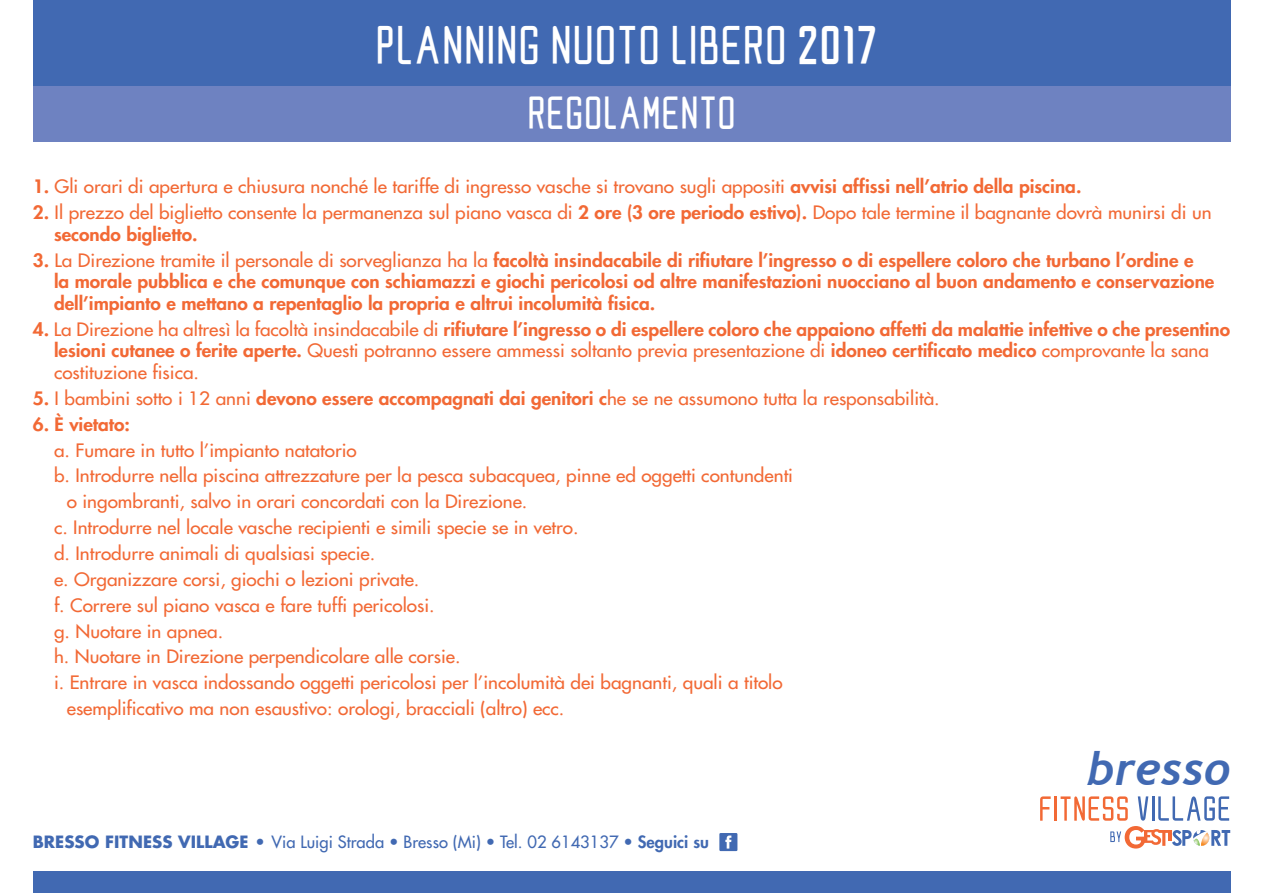
<style>
.page{position:relative;width:1263px;height:893px;background:#fff}
.page>*{position:absolute;margin:0;border:0;box-sizing:border-box;transform-origin:0 0}
.t1{font:italic 700 46.35px "Trebuchet";letter-spacing:.005em;color:#4169b2}
.t2{font:37.05px "Nike 200204";color:#fff}
.t3{font:31.5px "Nike 200204";color:#fff}
.t4{font:500 18px "Futura Std";color:#f26935;scale:1.05 1}
.t5{font:800 18px "Futura Std";color:#f26935;scale:1.05 1}
.t6{font:500 16.5px "Futura Std";letter-spacing:.005em;color:#4169b2}
.s1{font-weight:800}
.s2{font-weight:500}
.s3{font-weight:700}
</style>
<div class="page">
<svg style="left:1040px;top:796px;width:11px;height:25px"></svg>
<hr style="left:1054px;top:796px;width:3px;height:25px;background:#f26935">
<svg style="left:1060px;top:796px;width:170px;height:52px"></svg>
<div style="left:33px;top:871px;width:1197px;height:22px;background:#4169b2"></div>
<div style="left:719px;top:833px;width:18px;height:18px;background:#4169b2"></div>
<svg style="left:725px;top:835px;width:6px;height:14px"></svg>
<div style="left:33px;top:0;width:1197px;height:90px;background:#4169b2"></div>
<div style="left:33px;top:87px;width:1197px;height:55px;background:#6e82c1"></div>
<p class="t2" style="left:375px;top:18px;width:504px">PLANNING NUOTO LIBERO 2017</p>
<p class="t3" style="left:527px;top:89px;width:210px">REGOLAMENTO</p>
<p class="t4" style="left:33px;top:176px;width:1000px"><span class="s1">1.</span> Gli orari di apertura e chiusura nonché le tariffe di ingresso vasche si trovano sugli appositi <span class="s1">avvisi affissi nell’atrio della piscina.</span></p>
<p class="t4" style="left:33px;top:201px;width:1124px"><span class="s1">2.</span> Il prezzo del biglietto consente la permanenza sul piano vasca di <span class="s1">2 ore (3 ore periodo estivo).</span> Dopo tale termine il bagnante dovrà munirsi di un</p>
<p class="t5" style="left:54px;top:223px;width:138px">secondo biglietto.</p>
<p class="t5" style="left:33px;top:249px;width:1107px">3. <span class="s2">La Direzione tramite il personale di sorveglianza ha la</span> facoltà insindacabile di rifiutare l’ingresso o di espellere coloro che turbano l’ordine e</p>
<p class="t5" style="left:54px;top:270px;width:1107px">la morale pubblica e che comunque con schiamazzi e giochi pericolosi od altre manifestazioni nuocciano al buon andamento e conservazione</p>
<p class="t5" style="left:54px;top:292px;width:574px">dell’impianto e mettano a repentaglio la propria e altrui incolumità fisica.</p>
<p class="t5" style="left:33px;top:318px;width:1142px">4. <span class="s2">La Direzione ha altresì la facoltà insindacabile di</span> rifiutare l’ingresso o di espellere coloro che appaiono affetti da malattie infettive o che presentino</p>
<p class="t4" style="left:54px;top:339px;width:1101px"><span class="s1">lesioni cutanee o ferite aperte.</span> Questi potranno essere ammessi soltanto previa presentazione di <span class="s1">idoneo certificato medico</span> comprovante la sana</p>
<p class="t4" style="left:54px;top:361px;width:140px">costituzione fisica.</p>
<p class="t4" style="left:33px;top:387px;width:865px"><span class="s1">5.</span> I bambini sotto i 12 anni <span class="s1">devono essere accompagnati dai genitori c</span>he se ne assumono tutta la responsabilità.</p>
<p class="t5" style="left:33px;top:413px;width:94px">6. È vietato:</p>
<p class="t4" style="left:54px;top:439px;width:290px">a. Fumare in tutto l’impianto natatorio</p>
<p class="t4" style="left:54px;top:464px;width:705px">b. Introdurre nella piscina attrezzature per la pesca subacquea, pinne ed oggetti contundenti</p>
<p class="t4" style="left:67px;top:490px;width:440px">o ingombranti, salvo in orari concordati con la Direzione.</p>
<p class="t4" style="left:54px;top:516px;width:501px">c. Introdurre nel locale vasche recipienti e simili specie se in vetro.</p>
<p class="t4" style="left:54px;top:542px;width:307px">d. Introdurre animali di qualsiasi specie.</p>
<p class="t4" style="left:54px;top:568px;width:350px">e. Organizzare corsi, giochi o lezioni private.</p>
<p class="t4" style="left:54px;top:594px;width:364px">f. Correre sul piano vasca e fare tuffi pericolosi.</p>
<p class="t4" style="left:54px;top:620px;width:163px">g. Nuotare in apnea.</p>
<p class="t4" style="left:54px;top:645px;width:389px">h. Nuotare in Direzione perpendicolare alle corsie.</p>
<p class="t4" style="left:54px;top:671px;width:695px">i. Entrare in vasca indossando oggetti pericolosi per l’incolumità dei bagnanti, quali a titolo</p>
<p class="t4" style="left:67px;top:697px;width:475px">esemplificativo ma non esaustivo: orologi, bracciali (altro) ecc.</p>
<p class="t6" style="left:33px;top:831px;width:678px"><span class="s3">BRESSO FITNESS VILLAGE •</span> Via Luigi Strada • Bresso (Mi) • Tel. 02 6143137 • <span class="s1">Seguici su</span></p>
<h1 class="t1" style="left:1087px;top:740px;width:145px">bresso</h1>
</div>
